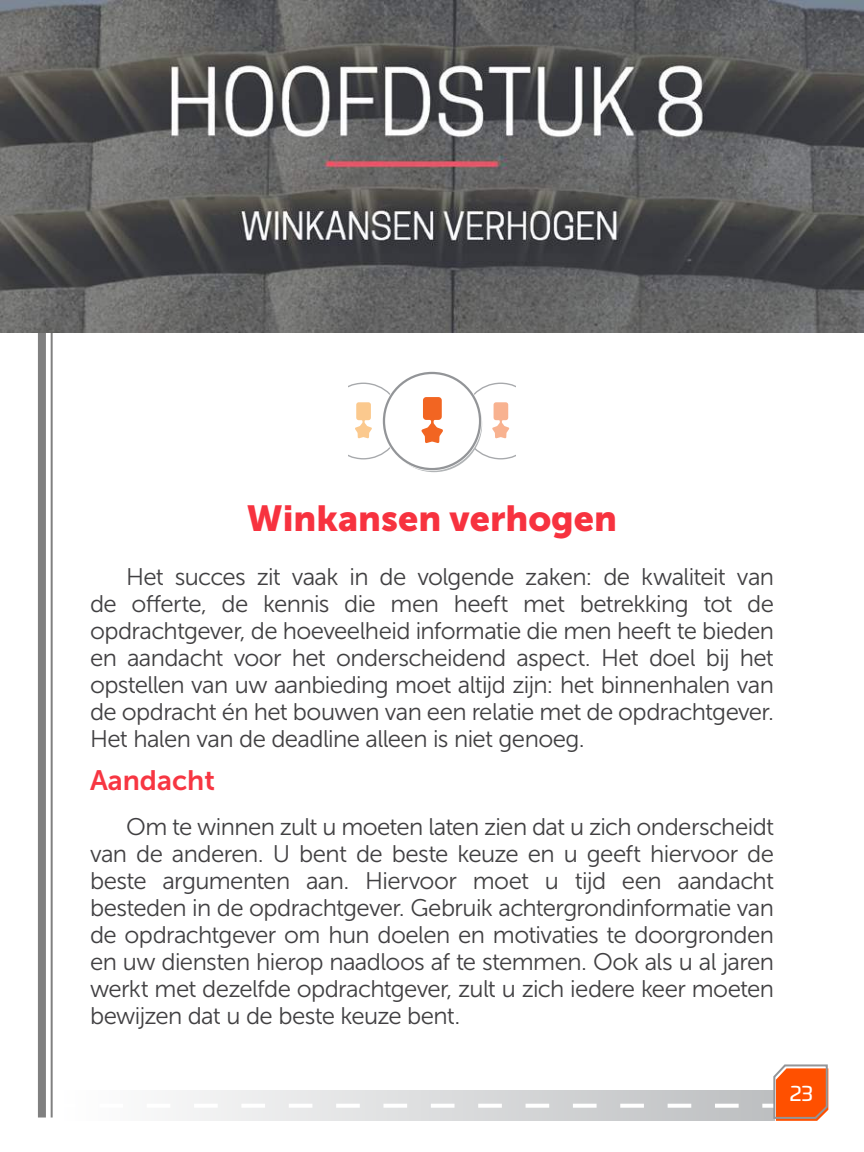
<style>
.page{position:relative;width:864px;height:1152px;background:#fff}
.page>*{position:absolute;margin:0;border:0;box-sizing:border-box;transform-origin:0 0}
.t1{font:36px "Museo Sans 900";color:#f7323f}
.t2{font:28px "Museo Sans 700";color:#f73642}
.t3{font:24px/27px "Museo Sans 300";letter-spacing:-.025em;color:#414042;text-align:justify}
.t4{font:20px "Univia Pro";color:#fff}
</style>
<div class="page">
<div style="left:38px;top:194px;width:8px;height:924px;background:#808080"></div>
<hr style="left:51px;top:194px;width:2px;height:924px;background:#808080">
<div style="left:58px;top:1091px;width:716px;height:30px;background:linear-gradient(to right,#fff,#bdbfc1)"></div>
<hr style="left:64px;top:1104px;width:12px;height:4px;background:#fff">
<svg style="left:99px;top:1104px;width:652px;height:4px"></svg>
<svg style="left:762px;top:1104px;width:10px;height:4px"></svg>
<svg style="left:772px;top:1064px;width:57px;height:57px"></svg>
<img style="left:0;top:0;width:864px;height:333px">
<svg style="left:462px;top:383px;width:54px;height:76px"></svg>
<svg style="left:348px;top:383px;width:54px;height:76px"></svg>
<svg style="left:386px;top:376px;width:96px;height:96px"></svg>
<div style="left:384px;top:373px;width:96px;height:96px;background:#fff;border-radius:50%"></div>
<div style="left:382px;top:371px;width:100px;height:100px;border:4px solid #fff;border-radius:50%"></div>
<div style="left:383px;top:372px;width:98px;height:98px;border:2px solid #939598;border-radius:50%"></div>
<svg style="left:422px;top:397px;width:21px;height:46px"></svg>
<h1 class="t1" style="left:247px;top:498px;width:372px">Winkansen verhogen</h1>
<p class="t3" style="left:90px;top:564px;width:686px;text-indent:36px">Het succes zit vaak in de volgende zaken: de kwaliteit van de offerte, de kennis die men heeft met betrekking tot de opdrachtgever, de hoeveelheid informatie die men heeft te bieden en aandacht voor het onderscheidend aspect. Het doel bij het opstellen van uw aanbieding moet altijd zijn: het binnenhalen van de opdracht én het bouwen van een relatie met de opdrachtgever.<br>Het halen van de deadline alleen is niet genoeg.</p>
<p class="t2" style="left:90px;top:765px;width:126px">Aandacht</p>
<p class="t3" style="left:90px;top:813px;width:686px;text-indent:36px">Om te winnen zult u moeten laten zien dat u zich onderscheidt van de anderen. U bent de beste keuze en u geeft hiervoor de beste argumenten aan. Hiervoor moet u tijd een aandacht besteden in de opdrachtgever. Gebruik achtergrondinformatie van de opdrachtgever om hun doelen en motivaties te doorgronden en uw diensten hierop naadloos af te stemmen. Ook als u al jaren werkt met dezelfde opdrachtgever, zult u zich iedere keer moeten bewijzen dat u de beste keuze bent.</p>
<p class="t4" style="left:790px;top:1078px;width:25px">23</p>
</div>
